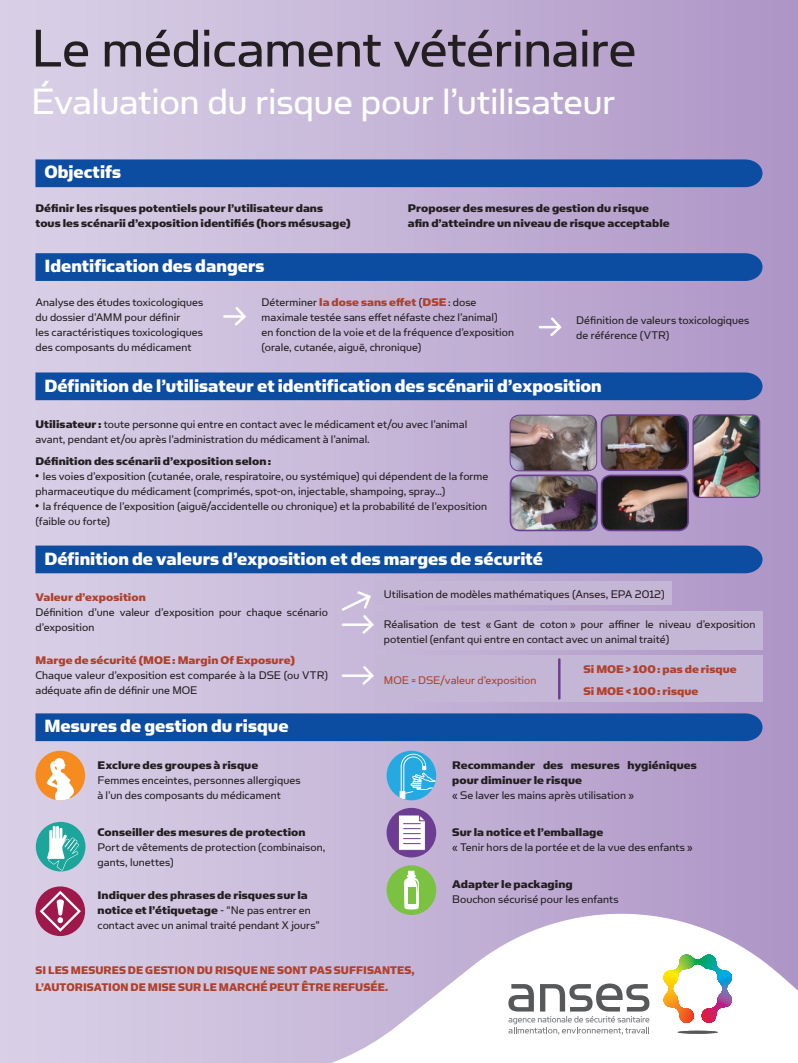
<style>
.page{position:relative;width:798px;height:1063px;background:#fff}
.page>*{position:absolute;margin:0;border:0;box-sizing:border-box;transform-origin:0 0}
.t1{font:59.75px "Simian Text Orangutan";letter-spacing:-.01em;color:#231f20}
.t2{font:41.25px "Simian Text Orangutan";letter-spacing:-.005em;color:#fff}
.t3{font:20px "Simian Text Chimpanzee";color:#fff;scale:.93 1}
.t4{font:12.5px/15px "Simian Text Orangutan";letter-spacing:.005em;color:#231f20}
.t5{font:12.5px/15px "Simian Text Chimpanzee";letter-spacing:.005em;color:#231f20}
.t6{font:12.5px/22.1px "Simian Text Chimpanzee";letter-spacing:.005em;color:#ae412b}
.t7{font:12.5px/17.5px "Simian Text Chimpanzee";letter-spacing:.005em;color:#ae412b;scale:.93 1}
.t8{font:12.5px "Simian Text Orangutan";color:#ae412b}
.s1{font-family:"Simian Text Orangutan";color:#231f20}
.s2{font-family:"Simian Text Chimpanzee"}
.s3{font-family:"Simian Text Orangutan"}
</style>
<div class="page">
<div style="left:0;top:0;width:797px;height:1063px;background:linear-gradient(to right,#dbd2e8,#ae95c6)"></div>
<svg style="left:36px;top:914px;width:761px;height:149px"></svg>
<div style="left:495px;top:950px;width:249px;height:89px;background:#fff"></div>
<svg style="left:663px;top:954px;width:69px;height:69px"></svg>
<hr style="left:696px;top:989px;width:2px;height:35px;background:#ee1d23">
<hr style="left:677px;top:1031px;width:40px;height:3px;background:#57585a;border-radius:50%">
<svg style="left:508px;top:984px;width:141px;height:51px"></svg>
<div style="left:35px;top:372px;width:727px;height:28px;background:#0d4da1"></div>
<div style="left:35px;top:546px;width:727px;height:27px;background:#0d4da1"></div>
<svg style="left:35px;top:474px;width:4px;height:3px"></svg>
<svg style="left:35px;top:504px;width:4px;height:3px"></svg>
<div style="left:376px;top:581px;width:295px;height:24px;background:#c4b6d5"></div>
<div style="left:376px;top:611px;width:386px;height:39px;background:#c4b6d5"></div>
<div style="left:376px;top:656px;width:386px;height:46px;background:#c4b6d5"></div>
<div style="left:35px;top:159px;width:727px;height:28px;background:#0d4da1"></div>
<hr style="left:224px;top:315px;width:19px;height:3px;background:#fff">
<svg style="left:232px;top:305px;width:16px;height:23px"></svg>
<svg style="left:339px;top:589px;width:36px;height:47px;background:#d0c3df"></svg>
<hr style="left:343px;top:674px;width:28px;height:3px;background:#fff">
<svg style="left:360px;top:664px;width:15px;height:23px"></svg>
<hr style="left:558px;top:659px;width:2px;height:39px;background:#6c3d92">
<svg style="left:35px;top:253px;width:727px;height:28px;background:#0f4ea1"></svg>
<svg style="left:539px;top:315px;width:24px;height:23px"></svg>
<div style="left:35px;top:713px;width:727px;height:28px;background:#0d4da1"></div>
<div style="left:35px;top:751px;width:50px;height:49px;background:#f68b1f;border-radius:50%"></div>
<svg style="left:46px;top:758px;width:28px;height:42px"></svg>
<div style="left:386px;top:865px;width:50px;height:50px;background:#7bc142;border-radius:50%"></div>
<svg style="left:404px;top:871px;width:15px;height:39px"></svg>
<div style="left:407px;top:887px;width:8px;height:16px;background:#7bc142"></div>
<svg style="left:35px;top:886px;width:50px;height:50px"></svg>
<svg style="left:40px;top:891px;width:41px;height:41px;background:#b55177"></svg>
<div style="left:36px;top:822px;width:49px;height:49px;background:#1ba59b;border-radius:50%"></div>
<svg style="left:47px;top:826px;width:32px;height:44px"></svg>
<div style="left:386px;top:751px;width:50px;height:49px;background:#24aae1;border-radius:50%"></div>
<svg style="left:399px;top:754px;width:37px;height:45px"></svg>
<div style="left:386px;top:808px;width:50px;height:49px;background:#6c3d92;border-radius:50%"></div>
<svg style="left:399px;top:815px;width:26px;height:35px"></svg>
<img style="left:692px;top:415px;width:67px;height:82px">
<div style="left:692px;top:414px;width:68px;height:84px;border:1px solid #6c3d92;border-radius:7px"></div>
<img style="left:601px;top:475px;width:86px;height:55px">
<div style="left:600px;top:475px;width:88px;height:56px;border:2px solid #6c3d92;border-radius:9px"></div>
<img style="left:601px;top:415px;width:86px;height:55px">
<div style="left:600px;top:414px;width:88px;height:57px;border:2px solid #6c3d92;border-radius:9px"></div>
<img style="left:510px;top:475px;width:86px;height:55px">
<div style="left:509px;top:475px;width:88px;height:56px;border:2px solid #6c3d92;border-radius:9px"></div>
<img style="left:510px;top:415px;width:86px;height:56px">
<div style="left:509px;top:415px;width:88px;height:56px;border:1px solid #6c3d92;border-radius:9px"></div>
<h1 class="t1" style="left:31px;top:15px;width:606px">Le médicament vétérinaire</h1>
<h2 class="t2" style="left:31px;top:79px;width:585px">Évaluation du risque pour l’utilisateur</h2>
<h3 class="t3" style="left:44px;top:161px;width:84px">Objectifs</h3>
<p class="t5" style="left:35px;top:200px;width:316px">Définir les risques potentiels pour l’utilisateur dans tous les scénarii d’exposition identifiés (hors mésusage)</p>
<p class="t5" style="left:407px;top:200px;width:263px">Proposer des mesures de gestion du risque afin d’atteindre un niveau de risque acceptable</p>
<h3 class="t3" style="left:44px;top:255px;width:238px">Identification des dangers</h3>
<p class="t4" style="left:35px;top:294px;width:169px">Analyse des études toxicologiques du dossier d’AMM pour définir<br>les caractéristiques toxicologiques des composants du médicament</p>
<p class="t6" style="left:261px;top:290px;width:216px"><span class="s1">Déterminer</span> la dose sans effet <span class="s1">(</span>DSE<span class="s1">: dose</span></p>
<p class="t4" style="left:261px;top:309px;width:254px">maximale testée sans effet néfaste chez l’animal)<br>en fonction de la voie et de la fréquence d’exposition (orale, cutanée, aiguë, chronique)</p>
<p class="t4" style="left:576px;top:313px;width:174px">Définition de valeurs toxicologiques de référence (VTR)</p>
<h3 class="t3" style="left:44px;top:374px;width:600px">Définition de l’utilisateur et identification des scénarii d’exposition</h3>
<p class="t4" style="left:35px;top:416px;width:433px"><span class="s2">Utilisateur :</span> toute personne qui entre en contact avec le médicament et/ou avec l’animal avant, pendant et/ou après l’administration du médicament à l’animal.</p>
<p class="t5" style="left:35px;top:453px;width:237px">Définition des scénarii d’exposition selon:</p>
<p class="t4" style="left:43px;top:468px;width:447px">les voies d’exposition (cutanée, orale, respiratoire, ou systémique) qui dépendent de la forme</p>
<p class="t4" style="left:35px;top:483px;width:411px">pharmaceutique du médicament (comprimés, spot-on, injectable, shampoing, spray…)</p>
<p class="t4" style="left:43px;top:498px;width:445px">la fréquence de l’exposition (aiguë/accidentelle ou chronique) et la probabilité de l’exposition</p>
<p class="t4" style="left:35px;top:513px;width:76px">(faible ou forte)</p>
<h3 class="t3" style="left:44px;top:547px;width:537px">Définition de valeurs d’exposition et des marges de sécurité</h3>
<p class="t6" style="left:35px;top:586px;width:112px">Valeur d’exposition</p>
<p class="t4" style="left:35px;top:604px;width:294px">Définition d’une valeur d’exposition pour chaque scénario d’exposition</p>
<p class="t6" style="left:35px;top:648px;width:261px">Marge de sécurité (MOE: Margin Of Exposure)</p>
<p class="t4" style="left:35px;top:667px;width:294px">Chaque valeur d’exposition est comparée à la DSE (ou VTR) adéquate afin de définir une MOE</p>
<p class="t4" style="left:384px;top:586px;width:282px">Utilisation de modèles mathématiques (Anses, EPA 2012)</p>
<p class="t4" style="left:384px;top:616px;width:373px">Réalisation de test « Gant de coton » pour affiner le niveau d’exposition potentiel (enfant qui entre en contact avec un animal traité)</p>
<p class="t8" style="left:384px;top:673px;width:154px">MOE = DSE/valeur d’exposition</p>
<p class="t6" style="left:583px;top:657px;width:155px">Si MOE &gt; 100: pas de risque<br>Si MOE &lt; 100: risque</p>
<h3 class="t3" style="left:44px;top:715px;width:264px">Mesures de gestion du risque</h3>
<p class="t5" style="left:97px;top:757px;width:162px">Exclure des groupes à risque</p>
<p class="t4" style="left:97px;top:772px;width:204px">Femmes enceintes, personnes allergiques à l’un des composants du médicament</p>
<p class="t5" style="left:97px;top:824px;width:209px">Conseiller des mesures de protection</p>
<p class="t4" style="left:97px;top:839px;width:229px">Port de vêtements de protection (combinaison, gants, lunettes)</p>
<p class="t5" style="left:97px;top:888px;width:215px">Indiquer des phrases de risques sur la notice et l’étiquetage <span class="s3">- “Ne pas entrer en</span></p>
<p class="t4" style="left:97px;top:918px;width:223px">contact avec un animal traité pendant X jours”</p>
<p class="t7" style="left:35px;top:961px;width:409px">SI LES MESURES DE GESTION DU RISQUE NE SONT PAS SUFFISANTES,<br>L’AUTORISATION DE MISE SUR LE MARCHÉ PEUT ÊTRE REFUSÉE.</p>
<p class="t5" style="left:452px;top:757px;width:246px">Recommander des mesures hygiéniques pour diminuer le risque</p>
<p class="t4" style="left:452px;top:787px;width:183px">« Se laver les mains après utilisation »</p>
<p class="t5" style="left:452px;top:824px;width:153px">Sur la notice et l’emballage</p>
<p class="t4" style="left:452px;top:839px;width:242px">« Tenir hors de la portée et de la vue des enfants »</p>
<p class="t5" style="left:452px;top:876px;width:122px">Adapter le packaging</p>
<p class="t4" style="left:452px;top:891px;width:168px">Bouchon sécurisé pour les enfants</p>
</div>
